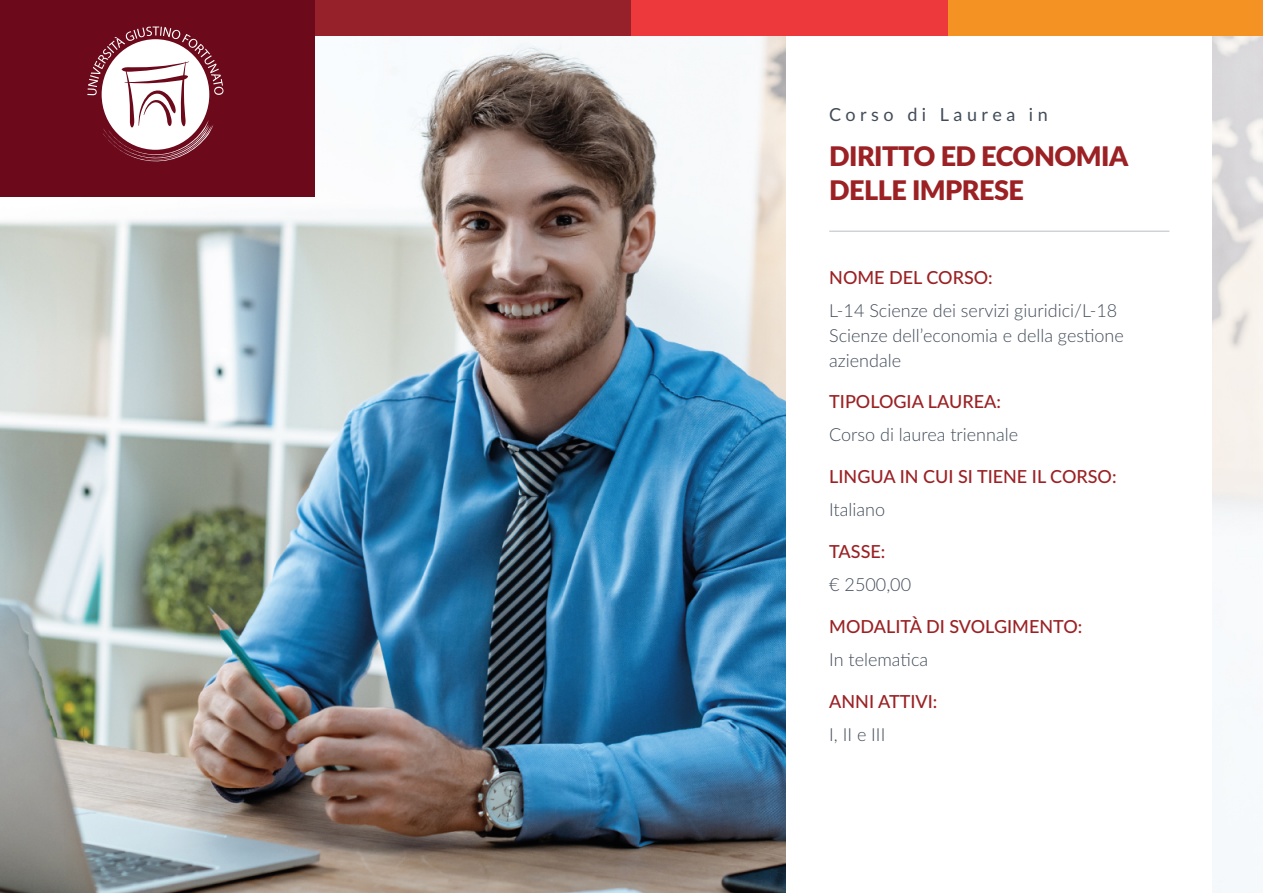
<style>
.page{position:relative;width:1263px;height:893px;background:#fff}
.page>*{position:absolute;margin:0;border:0;box-sizing:border-box;transform-origin:0 0}
.t1{font:900 27px/33.6px "Lato";letter-spacing:-.02em;color:#9b2124}
.t2{font:300 18px/24.6px "Lato";color:#424c59}
.t3{font:500 18px "Lato";color:#9b2124}
.t4{font:18px "Lato";letter-spacing:.25em;color:#424c59}
</style>
<div class="page">
<img style="left:0;top:36px;width:1263px;height:857px">
<div style="left:787px;top:0;width:425px;height:893px;background:#fff"></div>
<div style="left:314px;top:0;width:317px;height:36px;background:#97212b"></div>
<div style="left:631px;top:0;width:318px;height:36px;background:#ee393c"></div>
<div style="left:949px;top:0;width:314px;height:36px;background:#f59224"></div>
<div style="left:0;top:0;width:314px;height:196px;background:#6c091b"></div>
<svg style="left:87px;top:27px;width:137px;height:135px"></svg>
<hr style="left:829px;top:231px;width:340px;height:1px;background:#b8bfc7">
<p class="t4" style="left:829px;top:104px;width:220px">Corso di Laurea in</p>
<h1 class="t1" style="left:829px;top:140px;width:301px">DIRITTO ED ECONOMIA<br>DELLE IMPRESE</h1>
<p class="t3" style="left:829px;top:267px;width:165px">NOME DEL CORSO:</p>
<p class="t2" style="left:829px;top:299px;width:296px">L-14 Scienze dei servizi giuridici/L-18<br>Scienze dell’economia e della gestione aziendale</p>
<p class="t3" style="left:829px;top:392px;width:173px">TIPOLOGIA LAUREA:</p>
<p class="t2" style="left:829px;top:423px;width:190px">Corso di laurea triennale</p>
<p class="t3" style="left:829px;top:466px;width:289px">LINGUA IN CUI SI TIENE IL CORSO:</p>
<p class="t2" style="left:829px;top:498px;width:57px">Italiano</p>
<p class="t3" style="left:829px;top:541px;width:58px">TASSE:</p>
<p class="t2" style="left:829px;top:572px;width:83px">€ 2500,00</p>
<p class="t3" style="left:829px;top:616px;width:255px">MODALITÀ DI SVOLGIMENTO:</p>
<p class="t2" style="left:829px;top:647px;width:101px">In telematica</p>
<p class="t3" style="left:829px;top:691px;width:110px">ANNI ATTIVI:</p>
<p class="t2" style="left:829px;top:722px;width:58px">I, II e III</p>
</div>
